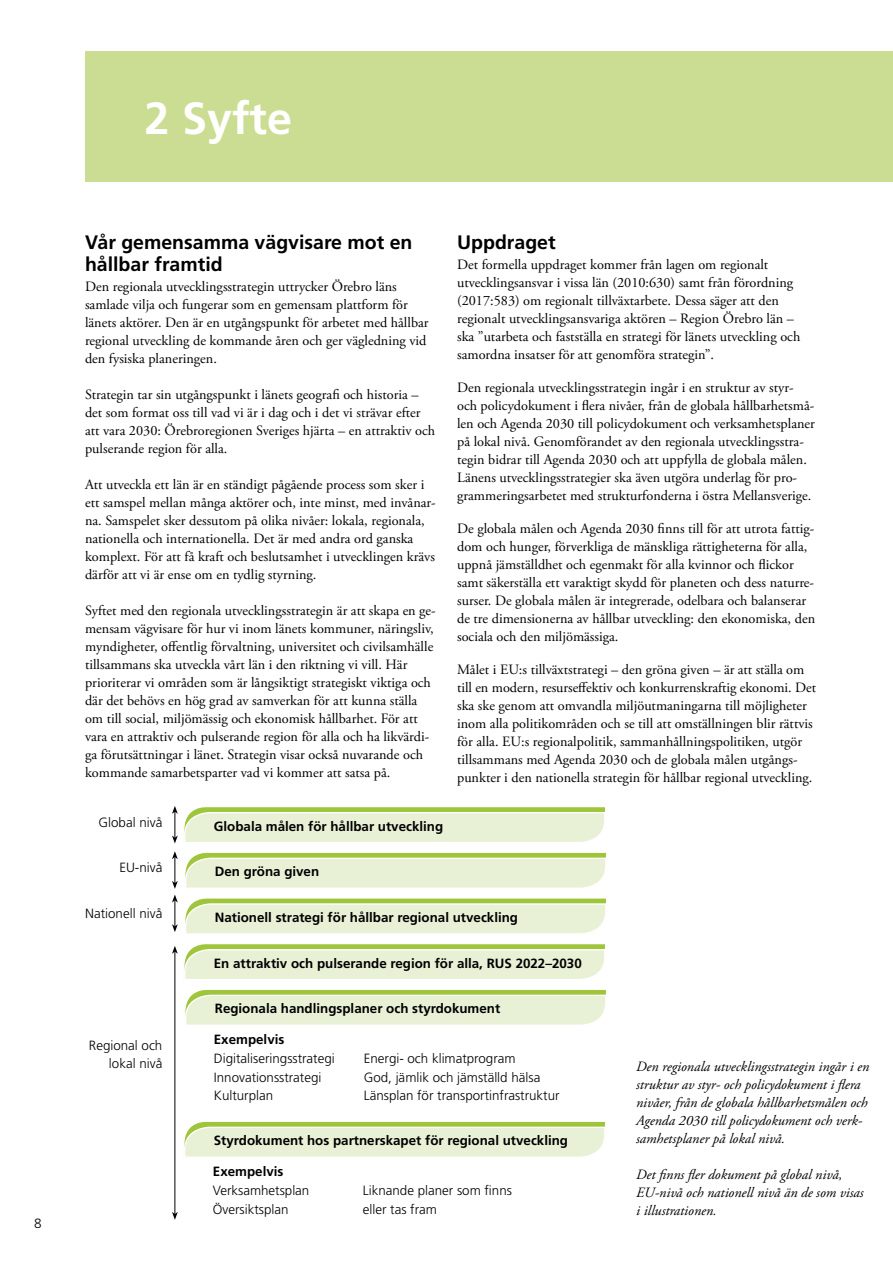
<style>
.page{position:relative;width:893px;height:1263px;background:#fff}
.page>*{position:absolute;margin:0;border:0;box-sizing:border-box;transform-origin:0 0}
.Rubrik_1{font:700 45px "Frutiger LT Std";color:#fff}
.Rubrik_2{font:700 19.5px/22.5px "Frutiger LT Std";color:#000}
.Brödtext{font:14.25px/18px "Adobe Garamond Pro";color:#000}
.Brödtext-2{font:italic 14.25px/18px "Adobe Garamond Pro";color:#000}
.t1{font:300 13.5px "Frutiger LT Std";color:#000}
.Faktatext{font:300 13.35px/18.8px "Frutiger LT Std";color:#000}
.Faktarubrik{font:700 13.35px "Frutiger LT Std";color:#000}
.Faktatext-2{font:700 13.35px "Frutiger LT Std";color:#000}
</style>
<div class="page">
<svg style="left:185px;top:989px;width:421px;height:36px;background:#e0ebc4"></svg>
<svg style="left:172px;top:806px;width:433px;height:38px;background:#e1ecc8"></svg>
<svg style="left:172px;top:851px;width:434px;height:83px"></svg>
<hr style="left:175px;top:952px;width:1px;height:262px;background:#000">
<svg style="left:172px;top:944px;width:433px;height:37px;background:#e1ecc6"></svg>
<svg style="left:172px;top:1212px;width:6px;height:8px"></svg>
<svg style="left:184px;top:1121px;width:421px;height:36px;background:#e0ebc4"></svg>
<div style="left:85px;top:51px;width:808px;height:131px;background:#cadd92"></div>
<p class="t1" style="left:34px;top:1216px;width:9px">8</p>
<p class="Rubrik_1" style="left:145px;top:92px;width:149px">2 Syfte</p>
<p class="Rubrik_2" style="left:85px;top:231px;width:329px">Vår gemensamma vägvisare mot en hållbar framtid</p>
<p class="Brödtext" style="left:85px;top:278px;width:345px">Den regionala utvecklingsstrategin uttrycker Örebro läns samlade vilja och fungerar som en gemensam plattform för länets aktörer. Den är en utgångspunkt för arbetet med hållbar regional utveckling de kommande åren och ger vägledning vid den fysiska planeringen.</p>
<p class="Brödtext" style="left:85px;top:386px;width:352px">Strategin tar sin utgångspunkt i länets geografi och historia – det som format oss till vad vi är i dag och i det vi strävar efter att vara 2030: Örebroregionen Sveriges hjärta – en attraktiv och pulserande region för alla.</p>
<p class="Brödtext" style="left:85px;top:476px;width:352px">Att utveckla ett län är en ständigt pågående process som sker i ett samspel mellan många aktörer och, inte minst, med invånar&shy;na. Samspelet sker dessutom på olika nivåer: lokala, regionala, nationella och internationella. Det är med andra ord ganska komplext. För att få kraft och beslutsamhet i utvecklingen krävs därför att vi är ense om en tydlig styrning.</p>
<p class="Brödtext" style="left:85px;top:602px;width:352px">Syftet med den regionala utvecklingsstrategin är att skapa en ge&shy;mensam vägvisare för hur vi inom länets kommuner, näringsliv, myndigheter, offentlig förvaltning, universitet och civilsamhälle tillsammans ska utveckla vårt län i den riktning vi vill. Här prioriterar vi områden som är långsiktigt strategiskt viktiga och där det behövs en hög grad av samverkan för att kunna ställa om till social, miljömässig och ekonomisk hållbarhet. För att vara en attraktiv och pulserande region för alla och ha likvärdi&shy;ga förutsättningar i länet. Strategin visar också nuvarande och kommande samarbetsparter vad vi kommer att satsa på.</p>
<p class="Rubrik_2" style="left:457px;top:231px;width:100px">Uppdraget</p>
<p class="Brödtext" style="left:457px;top:256px;width:345px">Det formella uppdraget kommer från lagen om regionalt utvecklingsansvar i vissa län (2010:630) samt från förordning (2017:583) om regionalt tillväxtarbete. Dessa säger att den regionalt utvecklingsansvariga aktören – Region Örebro län – ska ”utarbeta och fastställa en strategi för länets utveckling och samordna insatser för att genomföra strategin”.</p>
<p class="Brödtext" style="left:457px;top:379px;width:359px">Den regionala utvecklingsstrategin ingår i en struktur av styr&shy;och policydokument i flera nivåer, från de globala hållbarhetsmå&shy;len och Agenda 2030 till policydokument och verksamhetsplaner på lokal nivå. Genomförandet av den regionala utvecklingsstra&shy;tegin bidrar till Agenda 2030 och att uppfylla de globala målen.<br>Länens utvecklingsstrategier ska även utgöra underlag för pro&shy;grammeringsarbetet med strukturfonderna i östra Mellansverige.</p>
<p class="Brödtext" style="left:457px;top:520px;width:360px">De globala målen och Agenda 2030 finns till för att utrota fattig&shy;dom och hunger, förverkliga de mänskliga rättigheterna för alla, uppnå jämställdhet och egenmakt för alla kvinnor och flickor samt säkerställa ett varaktigt skydd för planeten och dess naturre&shy;surser. De globala målen är integrerade, odelbara och balanserar de tre dimensionerna av hållbar utveckling: den ekonomiska, den sociala och den miljömässiga.</p>
<p class="Brödtext" style="left:457px;top:661px;width:360px">Målet i EU:s tillväxtstrategi – den gröna given – är att ställa om till en modern, resurseffektiv och konkurrenskraftig ekonomi. Det ska ske genom att omvandla miljöutmaningarna till möjligheter inom alla politikområden och se till att omställningen blir rättvis för alla. EU:s regionalpolitik, sammanhållningspolitiken, utgör tillsammans med Agenda 2030 och de globala målen utgångs&shy;punkter i den nationella strategin för hållbar regional utveckling.</p>
<p class="Faktatext" style="left:99px;top:813px;width:65px">Global nivå</p>
<p class="Faktatext" style="left:119px;top:858px;width:45px">EU-nivå</p>
<p class="Faktatext" style="left:85px;top:904px;width:79px">Nationell nivå</p>
<p class="Faktatext" style="left:89px;top:1036px;width:75px">Regional och</p>
<p class="Faktatext" style="left:109px;top:1054px;width:55px">lokal nivå</p>
<p class="Faktarubrik" style="left:214px;top:818px;width:231px">Globala målen för hållbar utveckling</p>
<p class="Faktarubrik" style="left:215px;top:864px;width:106px">Den gröna given</p>
<p class="Faktarubrik" style="left:215px;top:909px;width:305px">Nationell strategi för hållbar regional utveckling</p>
<p class="Faktarubrik" style="left:214px;top:955px;width:369px">En attraktiv och pulserande region för alla, RUS 2022–2030</p>
<p class="Faktarubrik" style="left:215px;top:1001px;width:287px">Regionala handlingsplaner och styrdokument</p>
<p class="Faktatext-2" style="left:214px;top:1032px;width:72px">Exempelvis</p>
<p class="Faktatext" style="left:214px;top:1049px;width:122px">Digitaliseringsstrategi</p>
<p class="Faktatext" style="left:214px;top:1068px;width:109px">Innovationsstrategi</p>
<p class="Faktatext" style="left:214px;top:1086px;width:61px">Kulturplan</p>
<p class="Faktatext" style="left:364px;top:1049px;width:153px">Energi- och klimatprogram</p>
<p class="Faktatext" style="left:364px;top:1068px;width:178px">God, jämlik och jämställd hälsa</p>
<p class="Faktatext" style="left:364px;top:1086px;width:197px">Länsplan för transportinfrastruktur</p>
<p class="Faktarubrik" style="left:214px;top:1133px;width:356px">Styrdokument hos partnerskapet för regional utveckling</p>
<p class="Faktatext-2" style="left:213px;top:1164px;width:72px">Exempelvis</p>
<p class="Faktatext" style="left:213px;top:1181px;width:98px">Verksamhetsplan</p>
<p class="Faktatext" style="left:213px;top:1200px;width:77px">Översiktsplan</p>
<p class="Faktatext" style="left:363px;top:1181px;width:151px">Liknande planer som finns eller tas fram</p>
<p class="Brödtext-2" style="left:636px;top:1058px;width:235px">Den regionala utvecklingsstrategin ingår i en struktur av styr- och policydokument i flera nivåer, från de globala hållbarhetsmålen och Agenda 2030 till policydokument och verk&shy;samhetsplaner på lokal nivå.</p>
<p class="Brödtext-2" style="left:636px;top:1166px;width:229px">Det finns fler dokument på global nivå,<br>EU-nivå och nationell nivå än de som visas i illustrationen.</p>
</div>
